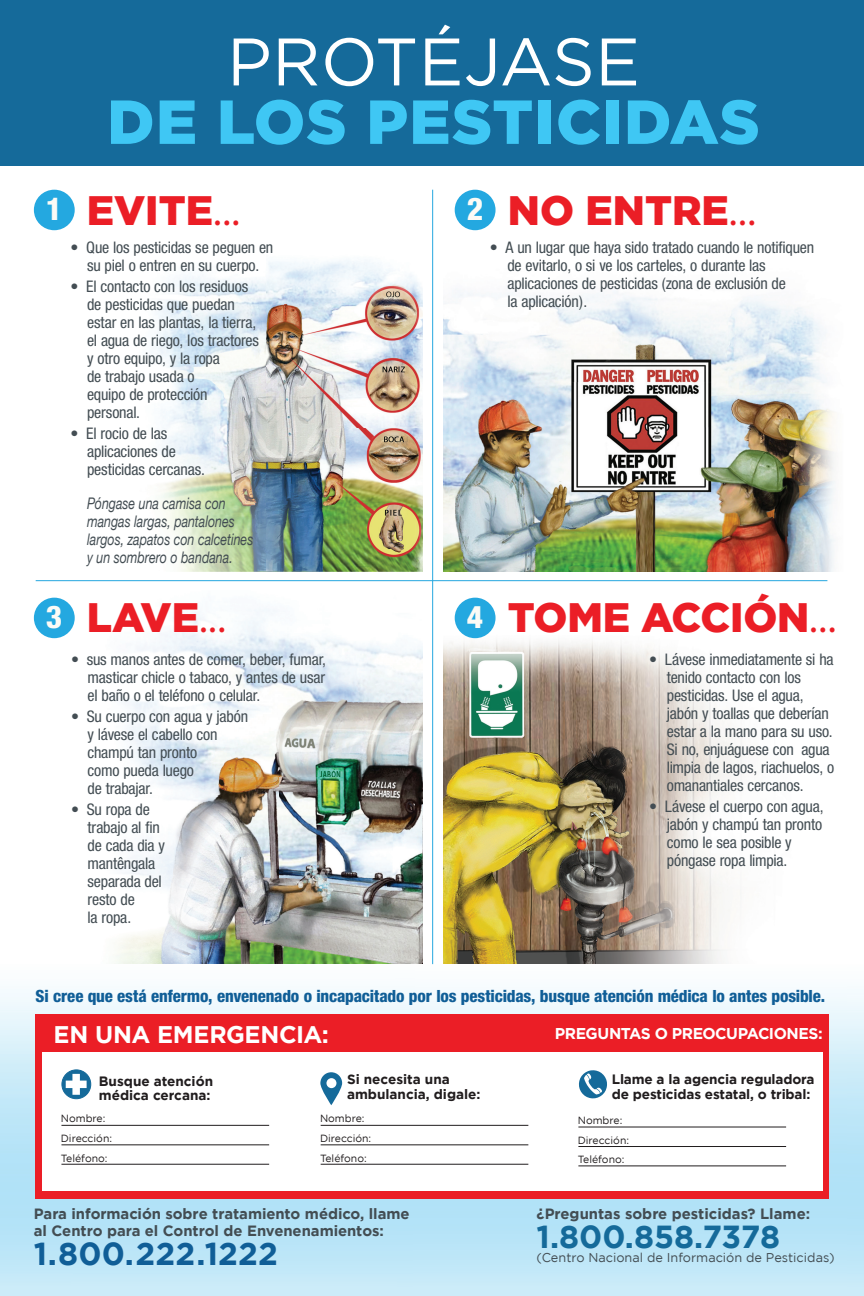
<style>
.page{position:relative;width:864px;height:1296px;background:#fff}
.page>*{position:absolute;margin:0;border:0;box-sizing:border-box;transform-origin:0 0}
.t1{font:67px "Gotham";letter-spacing:.005em;color:#fff}
.t2{font:900 62px "Gotham";letter-spacing:.02em;color:#3fc7f4}
.t3{font:900 41px "Gotham";color:#eb1e26}
.t4{font:700 31.8px "Gotham";letter-spacing:.005em;color:#105e97}
.t5{font:700 31.8px "Gotham";color:#156a9a}
.t6{font:800 condensed 31.4px "Helvetica Neue";color:#fcfbf6}
.t7{font:700 24px "Gotham";letter-spacing:-.01em;color:#fff}
.t8{font:800 condensed 16.85px "Helvetica Neue";letter-spacing:-.01em;color:#105e97}
.t9{font:condensed 16px/18px "Helvetica Neue";letter-spacing:-.015em;color:#434d53}
.t10{font:italic 16px/18px "Helvetica Neue";color:#434d53;scale:.78 1}
.t11{font:700 15.6px "Gotham";letter-spacing:-.03em;color:#fff}
.t12{font:700 14.85px/16.9px "Gotham";letter-spacing:-.005em;color:#434d53}
.t13{font:700 13.55px/14.6px "Gotham";color:#211d1e}
.t14{font:12.7px "Gotham";color:#434d53}
.t15{font:10.4px/19.8px "Gotham";color:#211d1e}
.s1{font-family:"Myriad Pro";font-weight:400;font-size:40px}
</style>
<div class="page">
<img style="left:422px;top:777px;width:12px;height:107px">
<img style="left:414px;top:884px;width:432px;height:412px">
<img style="left:0;top:989px;width:72px;height:307px">
<img style="left:72px;top:963px;width:342px;height:333px">
<div style="left:0;top:0;width:864px;height:165px;background:#156a9a"></div>
<div style="left:36px;top:1015px;width:793px;height:184px;background:#eb1e26"></div>
<div style="left:43px;top:1052px;width:780px;height:139px;background:#fff"></div>
<hr style="left:61px;top:1125px;width:208px;height:1px;background:#211d1e">
<hr style="left:61px;top:1144px;width:208px;height:1px;background:#211d1e">
<hr style="left:61px;top:1164px;width:208px;height:1px;background:#211d1e">
<div style="left:62px;top:1070px;width:29px;height:29px;background:#156a9a;border-radius:50%"></div>
<div style="left:61px;top:1069px;width:30px;height:30px;border:1px solid #156a9a;border-radius:50%"></div>
<svg style="left:66px;top:1074px;width:21px;height:21px"></svg>
<svg style="left:320px;top:1072px;width:22px;height:33px"></svg>
<hr style="left:321px;top:1125px;width:207px;height:1px;background:#211d1e">
<hr style="left:321px;top:1144px;width:207px;height:1px;background:#211d1e">
<hr style="left:321px;top:1164px;width:207px;height:1px;background:#211d1e">
<hr style="left:578px;top:1127px;width:208px;height:1px;background:#211d1e">
<hr style="left:578px;top:1146px;width:208px;height:1px;background:#211d1e">
<hr style="left:578px;top:1166px;width:208px;height:1px;background:#211d1e">
<svg style="left:579px;top:1070px;width:28px;height:29px"></svg>
<img style="left:443px;top:629px;width:384px;height:334px">
<img style="left:443px;top:291px;width:392px;height:281px">
<img style="left:154px;top:260px;width:268px;height:312px">
<img style="left:67px;top:602px;width:355px;height:361px">
<div style="left:34px;top:190px;width:41px;height:40px;background:#24a8e0;border-radius:50%"></div>
<div style="left:455px;top:190px;width:41px;height:40px;background:#24a8e0;border-radius:50%"></div>
<div style="left:34px;top:598px;width:41px;height:40px;background:#24a8e0;border-radius:50%"></div>
<div style="left:455px;top:598px;width:41px;height:40px;background:#24a8e0;border-radius:50%"></div>
<hr style="left:432px;top:190px;width:1px;height:774px;background:#25a7df">
<hr style="left:36px;top:580px;width:791px;height:1px;background:#25a7df">
<h1 class="t1" style="left:227px;top:25px;width:415px">PROTÉJASE</h1>
<h2 class="t2" style="left:107px;top:86px;width:654px">DE LOS PESTICIDAS</h2>
<h3 class="t6" style="left:46px;top:190px;width:18px">1</h3>
<h3 class="t3" style="left:87px;top:187px;width:155px">EVITE<span class="s1">...</span></h3>
<h3 class="t6" style="left:467px;top:190px;width:18px">2</h3>
<p class="t9" style="left:71px;top:238px;width:204px;text-align:center">• Que los pesticidas se peguen en su piel o entren en su cuerpo.</p>
<p class="t9" style="left:87px;top:277px;width:173px;text-indent:-16px">• El contacto con los residuos de pesticidas que puedan estar en las plantas, la tierra, el agua de riego, los tractores y otro equipo, y la ropa<br>de trabajo usada o<br>equipo de protección personal.</p>
<p class="t9" style="left:87px;top:425px;width:119px;text-indent:-16px">• El rocio de las aplicaciones de pesticidas cercanas.</p>
<p class="t10" style="left:87px;top:495px;width:215px">Póngase una camisa con mangas largas, pantalones largos, zapatos con calcetines y un sombrero o bandana.</p>
<h3 class="t3" style="left:508px;top:187px;width:249px">NO ENTRE<span class="s1">...</span></h3>
<p class="t9" style="left:507px;top:238px;width:308px;text-indent:-18px">• A un lugar que haya sido tratado cuando le notifiquen de evitarlo, o si ve los carteles, o durante las aplicaciones de pesticidas (zona de exclusión de<br>la aplicación).</p>
<h3 class="t3" style="left:87px;top:594px;width:141px">LAVE<span class="s1">...</span></h3>
<h3 class="t6" style="left:46px;top:598px;width:18px">3</h3>
<h3 class="t6" style="left:467px;top:598px;width:18px">4</h3>
<p class="t9" style="left:88px;top:650px;width:240px;text-align:justify;text-indent:-16px">• sus manos antes de comer, beber, fumar, masticar chicle o tabaco, y antes de usar el baño o el teléfono o celular.</p>
<p class="t9" style="left:88px;top:707px;width:162px;text-indent:-16px">• Su cuerpo con agua y jabón y lávese el cabello con champú tan pronto<br>como pueda luego<br>de trabajar.</p>
<p class="t9" style="left:88px;top:801px;width:79px;text-indent:-16px">• Su ropa de trabajo al fin de cada dia y mantêngala separada del resto de<br>la ropa.</p>
<h3 class="t3" style="left:508px;top:594px;width:330px">TOME ACCIÓN<span class="s1">...</span></h3>
<p class="t9" style="left:667px;top:650px;width:169px;text-indent:-18px">• Lávese inmediatamente si ha tenido contacto con los pesticidas. Use el agua, jabón y toallas que deberían estar a la mano para su uso.<br>Si no, enjuáguese con agua limpia de lagos, riachuelos, o omanantiales cercanos.</p>
<p class="t9" style="left:667px;top:797px;width:158px;text-indent:-18px">• Lávese el cuerpo con agua, jabón y champú tan pronto como le sea posible y póngase ropa limpia.</p>
<p class="t8" style="left:36px;top:986px;width:791px">Si cree que está enfermo, envenenado o incapacitado por los pesticidas, busque atención médica lo antes posible.</p>
<h3 class="t7" style="left:54px;top:1020px;width:277px">EN UNA EMERGENCIA:</h3>
<p class="t11" style="left:555px;top:1025px;width:269px">PREGUNTAS O PREOCUPACIONES:</p>
<p class="t13" style="left:347px;top:1071px;width:135px">Si necesita una ambulancia, digale:</p>
<p class="t13" style="left:612px;top:1071px;width:204px">Llame a la agencia reguladora de pesticidas estatal, o tribal:</p>
<p class="t15" style="left:61px;top:1108px;width:53px">Nombre:<br>Dirección:<br>Teléfono:</p>
<p class="t15" style="left:320px;top:1108px;width:53px">Nombre:<br>Dirección:<br>Teléfono:</p>
<p class="t15" style="left:578px;top:1110px;width:53px">Nombre:<br>Dirección:<br>Teléfono:</p>
<p class="t13" style="left:97px;top:1073px;width:174px">Get medical help nearby:</p>
<p class="t13" style="left:347px;top:1071px;width:182px">If you need an ambulance, tell them:</p>
<p class="t13" style="left:621px;top:1071px;width:159px">Call the state Pesticide<br>Regulatory Agency:</p>
<p class="t15" style="left:61px;top:1108px;width:46px;text-indent:8px">a e:<br>Address:<br>Phone:</p>
<p class="t15" style="left:320px;top:1108px;width:46px;text-indent:8px">a e:<br>Address:<br>Phone:</p>
<p class="t15" style="left:584px;top:1110px;width:44px">Name:<br>Address<br>Phone:</p>
<p class="t13" style="left:99px;top:1073px;width:116px">Busque atención médica cercana:</p>
<p class="t12" style="left:34px;top:1205px;width:377px">Para información sobre tratamiento médico, llame al Centro para el Control de Envenenamientos:</p>
<h3 class="t4" style="left:34px;top:1235px;width:246px">1.800.222.1222</h3>
<p class="t12" style="left:537px;top:1205px;width:275px">¿Preguntas sobre pesticidas? Llame:</p>
<h3 class="t5" style="left:537px;top:1218px;width:245px">1.800.858.7378</h3>
<p class="t14" style="left:537px;top:1251px;width:300px">(Centro Nacional de Información de Pesticidas)</p>
</div>
